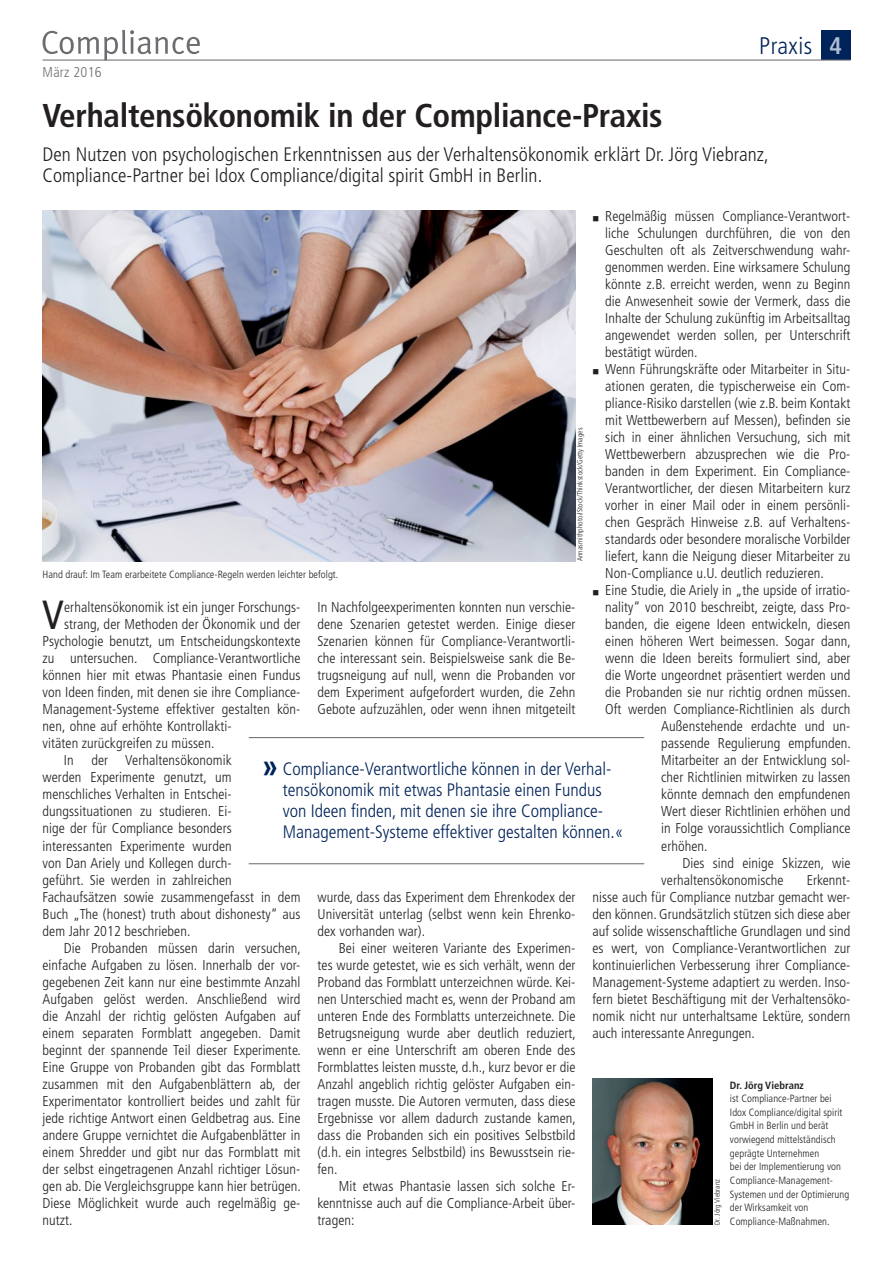
<style>
.page{position:relative;width:893px;height:1263px;background:#fff}
.page>*{position:absolute;margin:0;border:0;box-sizing:border-box;transform-origin:0 0}
.t1{font:condensed 40.65px "Frutiger LT Std";color:#231f20}
.t2{font:700 condensed 33px "Frutiger LT Std";letter-spacing:-.01em;color:#231f20}
.t3{font:300 condensed 24px "Frutiger LT Std";letter-spacing:.02em;color:#002359}
.t4{font:700 condensed 24px "Frutiger LT Std";color:#b1bfd5}
.t5{font:300 condensed 19.5px/21px "Frutiger LT Std";letter-spacing:.005em;color:#231f20}
.t6{font:300 condensed 18px/21px "Frutiger LT Std";color:#002359}
.t7{font:300 condensed 14.25px/17px "Frutiger LT Std";letter-spacing:.005em;color:#231f20;text-align:justify}
.t8{font:300 condensed 14.25px "Frutiger LT Std";letter-spacing:.02em;color:#6c6d70}
.t9{font:300 condensed 10.5px/13.6px "Frutiger LT Std";letter-spacing:.005em;color:#231f20}
.t10{font:700 condensed 10.5px "Frutiger LT Std";letter-spacing:.005em;color:#231f20}
.t11{font:300 condensed 7.5px "Frutiger LT Std";letter-spacing:.005em;color:#231f20}
.s1{font-weight:700;font-size:33px}
</style>
<div class="page">
<img style="left:43px;top:210px;width:532px;height:351px">
<img style="left:592px;top:1078px;width:121px;height:147px">
<hr style="left:249px;top:737px;width:395px;height:1px;background:#6c6d70">
<hr style="left:249px;top:863px;width:395px;height:1px;background:#6c6d70">
<div style="left:821px;top:30px;width:29px;height:30px;background:#002359"></div>
<hr style="left:43px;top:60px;width:807px;height:1px;background:#6c6d70">
<svg style="left:43px;top:30px;width:157px;height:31px"></svg>
<p class="t8" style="left:43px;top:64px;width:61px">März 2016</p>
<h3 class="t3" style="left:759px;top:32px;width:55px">Praxis</h3>
<h2 class="t2" style="left:43px;top:96px;width:622px">Verhaltensökonomik in der Compliance-Praxis</h2>
<h3 class="t5" style="left:43px;top:144px;width:728px">Den Nutzen von psychologischen Erkenntnissen aus der Verhaltensökonomik erklärt Dr. Jörg Viebranz,<br>Compliance-Partner bei Idox Compliance/digital spirit GmbH in Berlin.</h3>
<h3 class="t4" style="left:829px;top:31px;width:14px">4</h3>
<p class="t7" style="left:605px;top:208px;width:247px">Regelmäßig müssen Compliance-Verantwort-</p>
<p class="t7" style="left:605px;top:225px;width:247px">liche Schulungen durchführen, die von den</p>
<p class="t7" style="left:605px;top:242px;width:247px">Geschulten oft als Zeitverschwendung wahr-</p>
<p class="t7" style="left:605px;top:259px;width:247px">genommen werden. Eine wirksamere Schulung</p>
<p class="t7" style="left:605px;top:276px;width:247px">könnte z.B. erreicht werden, wenn zu Beginn</p>
<p class="t7" style="left:605px;top:293px;width:247px">die Anwesenheit sowie der Vermerk, dass die</p>
<p class="t7" style="left:605px;top:310px;width:247px">Inhalte der Schulung zukünftig im Arbeitsalltag</p>
<p class="t7" style="left:605px;top:327px;width:247px">angewendet werden sollen, per Unterschrift</p>
<p class="t7" style="left:605px;top:344px;width:94px">bestätigt würden.</p>
<p class="t7" style="left:605px;top:361px;width:247px">Wenn Führungskräfte oder Mitarbeiter in Situ-</p>
<p class="t7" style="left:605px;top:378px;width:247px">ationen geraten, die typischerweise ein Com-</p>
<p class="t7" style="left:605px;top:395px;width:247px">pliance-Risiko darstellen (wie z.B. beim Kontakt</p>
<p class="t7" style="left:605px;top:412px;width:247px">mit Wettbewerbern auf Messen), befinden sie</p>
<p class="t7" style="left:605px;top:429px;width:247px">sich in einer ähnlichen Versuchung, sich mit</p>
<p class="t7" style="left:605px;top:446px;width:247px">Wettbewerbern abzusprechen wie die Pro-</p>
<p class="t7" style="left:605px;top:463px;width:247px">banden in dem Experiment. Ein Compliance-</p>
<p class="t7" style="left:605px;top:480px;width:247px">Verantwortlicher, der diesen Mitarbeitern kurz</p>
<p class="t7" style="left:605px;top:497px;width:247px">vorher in einer Mail oder in einem persönli-</p>
<p class="t7" style="left:605px;top:514px;width:247px">chen Gespräch Hinweise z.B. auf Verhaltens-</p>
<p class="t7" style="left:605px;top:531px;width:247px">standards oder besondere moralische Vorbilder</p>
<p class="t7" style="left:605px;top:548px;width:247px">liefert, kann die Neigung dieser Mitarbeiter zu</p>
<p class="t7" style="left:605px;top:565px;width:220px">Non-Compliance u.U. deutlich reduzieren.</p>
<p class="t7" style="left:605px;top:582px;width:247px">Eine Studie, die Ariely in „the upside of irratio-</p>
<p class="t7" style="left:605px;top:599px;width:247px">nality“ von 2010 beschreibt, zeigte, dass Pro-</p>
<p class="t7" style="left:605px;top:616px;width:247px">banden, die eigene Ideen entwickeln, diesen</p>
<p class="t7" style="left:605px;top:633px;width:247px">einen höheren Wert beimessen. Sogar dann,</p>
<p class="t7" style="left:605px;top:650px;width:247px">wenn die Ideen bereits formuliert sind, aber</p>
<p class="t7" style="left:605px;top:667px;width:247px">die Worte ungeordnet präsentiert werden und</p>
<p class="t7" style="left:605px;top:684px;width:247px">die Probanden sie nur richtig ordnen müssen.</p>
<p class="t7" style="left:605px;top:701px;width:247px">Oft werden Compliance-Richtlinien als durch</p>
<p class="t7" style="left:661px;top:718px;width:191px">Außenstehende erdachte und un-</p>
<p class="t7" style="left:661px;top:735px;width:191px">passende Regulierung empfunden.</p>
<p class="t7" style="left:661px;top:752px;width:191px">Mitarbeiter an der Entwicklung sol-</p>
<p class="t7" style="left:661px;top:769px;width:191px">cher Richtlinien mitwirken zu lassen</p>
<p class="t7" style="left:661px;top:786px;width:191px">könnte demnach den empfundenen</p>
<p class="t7" style="left:661px;top:803px;width:191px">Wert dieser Richtlinien erhöhen und</p>
<p class="t7" style="left:661px;top:820px;width:191px">in Folge voraussichtlich Compliance</p>
<p class="t7" style="left:661px;top:837px;width:48px">erhöhen.</p>
<p class="t7" style="left:682px;top:854px;width:169px">Dies sind einige Skizzen, wie</p>
<p class="t7" style="left:661px;top:871px;width:124px">verhaltensökonomische</p>
<p class="t11" style="left:575px;top:561px;width:135px;rotate:-90deg">Annasmithphoto/iStock/Thinkstock/Getty Images</p>
<p class="t9" style="left:43px;top:568px;width:297px">Hand drauf: Im Team erarbeitete Compliance-Regeln werden leichter befolgt.</p>
<h1 class="t1" style="left:42px;top:592px;width:23px">V</h1>
<p class="t7" style="left:64px;top:599px;width:238px">erhaltensökonomik ist ein junger Forschungs-</p>
<p class="t7" style="left:317px;top:599px;width:259px">In Nachfolgeexperimenten konnten nun verschie&shy;dene Szenarien getestet werden. Einige dieser Szenarien können für Compliance-Verantwortli&shy;che interessant sein. Beispielsweise sank die Be&shy;trugsneigung auf null, wenn die Probanden vor dem Experiment aufgefordert wurden, die Zehn Gebote aufzuzählen, oder wenn ihnen mitgeteilt</p>
<p class="t7" style="left:64px;top:616px;width:238px">strang, der Methoden der Ökonomik und der</p>
<p class="t7" style="left:43px;top:633px;width:259px">Psychologie benutzt, um Entscheidungskontexte</p>
<p class="t7" style="left:43px;top:650px;width:259px">zu untersuchen. Compliance-Verantwortliche</p>
<p class="t7" style="left:43px;top:667px;width:259px">können hier mit etwas Phantasie einen Fundus</p>
<p class="t7" style="left:43px;top:684px;width:259px">von Ideen finden, mit denen sie ihre Compliance-</p>
<p class="t7" style="left:43px;top:701px;width:259px">Management-Systeme effektiver gestalten kön-</p>
<p class="t7" style="left:43px;top:718px;width:191px">nen, ohne auf erhöhte Kontrollakti-</p>
<p class="t7" style="left:43px;top:735px;width:173px">vitäten zurückgreifen zu müssen.</p>
<p class="t7" style="left:64px;top:752px;width:11px">In</p>
<p class="t7" style="left:43px;top:752px;width:259px;text-align:left;text-indent:49px">der Verhaltensökonomik<br>werden Experimente genutzt, um menschliches Verhalten in Entschei&shy;dungssituationen zu studieren. Ei-<br>nige der für Compliance besonders interessanten Experimente wurden<br>von Dan Ariely und Kollegen durch-<br>geführt. Sie werden in zahlreichen Fachaufsätzen sowie zusammengefasst in dem Buch „The (honest) truth about dishonesty“ aus dem Jahr 2012 beschrieben.</p>
<p class="t7" style="left:43px;top:939px;width:260px;text-indent:21px">Die Probanden müssen darin versuchen, einfache Aufgaben zu lösen. Innerhalb der vor&shy;gegebenen Zeit kann nur eine bestimmte Anzahl Aufgaben gelöst werden. Anschließend wird die Anzahl der richtig gelösten Aufgaben auf einem separaten Formblatt angegeben. Damit beginnt der spannende Teil dieser Experimente.<br>Eine Gruppe von Probanden gibt das Formblatt zusammen mit den Aufgabenblättern ab, der Experimentator kontrolliert beides und zahlt für jede richtige Antwort einen Geldbetrag aus. Eine andere Gruppe vernichtet die Aufgabenblätter in einem Shredder und gibt nur das Formblatt mit der selbst eingetragenen Anzahl richtiger Lösun&shy;gen ab. Die Vergleichsgruppe kann hier betrügen.<br>Diese Möglichkeit wurde auch regelmäßig ge&shy;nutzt.</p>
<p class="t6" style="left:283px;top:758px;width:342px;text-indent:-21px"><span class="s1">»</span> Compliance-Verantwortliche können in der Verhal&shy;tensökonomik mit etwas Phantasie einen Fundus von Ideen finden, mit denen sie ihre Compliance-Management-Systeme effektiver gestalten können.«</p>
<p class="t7" style="left:592px;top:871px;width:259px;text-indent:214px">Erkennt&shy;nisse auch für Compliance nutzbar gemacht wer&shy;den können. Grundsätzlich stützen sich diese aber auf solide wissenschaftliche Grundlagen und sind es wert, von Compliance-Verantwortlichen zur kontinuierlichen Verbesserung ihrer Compliance-Management-Systeme adaptiert zu werden. Inso&shy;fern bietet Beschäftigung mit der Verhaltensöko&shy;nomik nicht nur unterhaltsame Lektüre, sondern auch interessante Anregungen.</p>
<p class="t7" style="left:317px;top:888px;width:259px">wurde, dass das Experiment dem Ehrenkodex der Universität unterlag (selbst wenn kein Ehrenko&shy;dex vorhanden war).</p>
<p class="t7" style="left:317px;top:939px;width:260px;text-indent:21px">Bei einer weiteren Variante des Experimen&shy;tes wurde getestet, wie es sich verhält, wenn der Proband das Formblatt unterzeichnen würde. Kei&shy;nen Unterschied macht es, wenn der Proband am unteren Ende des Formblatts unterzeichnete. Die Betrugsneigung wurde aber deutlich reduziert, wenn er eine Unterschrift am oberen Ende des Formblattes leisten musste, d.h., kurz bevor er die Anzahl angeblich richtig gelöster Aufgaben ein&shy;tragen musste. Die Autoren vermuten, dass diese Ergebnisse vor allem dadurch zustande kamen, dass die Probanden sich ein positives Selbstbild (d.h. ein integres Selbstbild) ins Bewusstsein rie&shy;fen.</p>
<p class="t7" style="left:317px;top:1177px;width:259px;text-indent:21px">Mit etwas Phantasie lassen sich solche Er&shy;kenntnisse auch auf die Compliance-Arbeit über&shy;tragen:</p>
<p class="t10" style="left:730px;top:1079px;width:75px">Dr. Jörg Viebranz</p>
<p class="t9" style="left:730px;top:1092px;width:121px">ist Compliance-Partner bei<br>Idox Compliance/digital spirit<br>GmbH in Berlin und berät vorwiegend mittelständisch geprägte Unternehmen<br>bei der Implementierung von<br>Compliance-Management-<br>Systemen und der Optimierung der Wirksamkeit von</p>
<p class="t11" style="left:713px;top:1225px;width:47px;rotate:-90deg">Dr. Jörg Viebranz</p>
<p class="t9" style="left:730px;top:1214px;width:101px">Compliance-Maßnahmen.</p>
</div>
